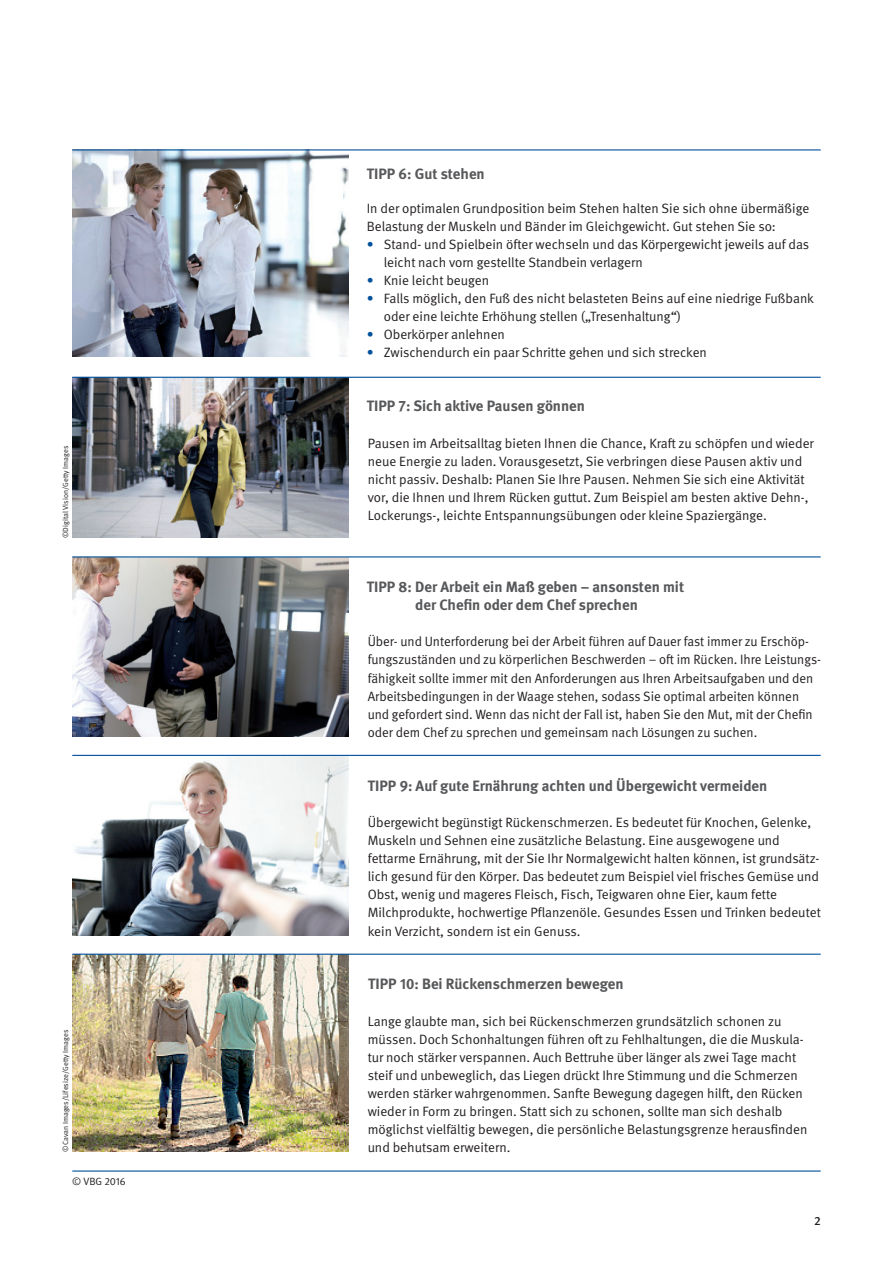
<style>
.page{position:relative;width:893px;height:1263px;background:#fff}
.page>*{position:absolute;margin:0;border:0;box-sizing:border-box;transform-origin:0 0}
.t1{font:700 15px/18px "DGUV Meta";color:#57585a;text-align:center}
.t2{font:13.5px/18px "DGUV Meta";color:#231f20}
.t3{font:500 12px "DGUV Meta";color:#231f20}
.t4{font:10.5px "DGUV Meta";color:#231f20}
.t5{font:7.5px "DGUV Meta";color:#231f20}
.s1{color:#01519b}
</style>
<div class="page">
<hr style="left:72px;top:1170px;width:749px;height:1px;background:#01519b">
<img style="left:72px;top:557px;width:276px;height:180px">
<img style="left:72px;top:378px;width:277px;height:160px">
<img style="left:72px;top:150px;width:277px;height:207px">
<img style="left:72px;top:756px;width:277px;height:179px">
<img style="left:72px;top:955px;width:277px;height:197px">
<hr style="left:72px;top:556px;width:749px;height:1px;background:#01519b">
<hr style="left:72px;top:149px;width:749px;height:1px;background:#01519b">
<hr style="left:72px;top:377px;width:749px;height:1px;background:#01519b">
<hr style="left:72px;top:755px;width:749px;height:1px;background:#01519b">
<hr style="left:72px;top:954px;width:749px;height:1px;background:#01519b">
<p class="t5" style="left:63px;top:538px;width:94px;rotate:-90deg">©Digital Vision/Getty Images</p>
<p class="t5" style="left:63px;top:1152px;width:124px;rotate:-90deg">© Cavan Images/Lifesize/Getty Images</p>
<p class="t4" style="left:72px;top:1177px;width:55px">© VBG 2016</p>
<p class="t1" style="left:367px;top:165px;width:119px">TIPP 6: Gut stehen</p>
<p class="t2" style="left:367px;top:200px;width:444px">In der optimalen Grundposition beim Stehen halten Sie sich ohne übermäßige<br>Belastung der Muskeln und Bänder im Gleichgewicht. Gut stehen Sie so:</p>
<p class="t2" style="left:384px;top:236px;width:427px;text-indent:-17px"><span class="s1">•</span> Stand- und Spielbein öfter wechseln und das Körpergewicht jeweils auf das leicht nach vorn gestellte Standbein verlagern</p>
<p class="t2" style="left:367px;top:272px;width:124px"><span class="s1">•</span> Knie leicht beugen</p>
<p class="t2" style="left:384px;top:290px;width:432px;text-indent:-17px"><span class="s1">•</span> Falls möglich, den Fuß des nicht belasteten Beins auf eine niedrige Fußbank oder eine leichte Erhöhung stellen („Tresenhaltung“)</p>
<p class="t2" style="left:367px;top:326px;width:140px"><span class="s1">•</span> Oberkörper anlehnen</p>
<p class="t2" style="left:367px;top:344px;width:342px"><span class="s1">•</span> Zwischendurch ein paar Schritte gehen und sich strecken</p>
<p class="t1" style="left:367px;top:398px;width:220px">TIPP 7: Sich aktive Pausen gönnen</p>
<p class="t2" style="left:368px;top:435px;width:448px">Pausen im Arbeitsalltag bieten Ihnen die Chance, Kraft zu schöpfen und wieder neue Energie zu laden. Vorausgesetzt, Sie verbringen diese Pausen aktiv und nicht passiv. Deshalb: Planen Sie Ihre Pausen. Nehmen Sie sich eine Aktivität vor, die Ihnen und Ihrem Rücken guttut. Zum Beispiel am besten aktive Dehn-, Lockerungs-, leichte Entspannungsübungen oder kleine Spaziergänge.</p>
<p class="t1" style="left:367px;top:579px;width:319px">TIPP 8: Der Arbeit ein Maß geben – ansonsten mit der Chefin oder dem Chef sprechen</p>
<p class="t2" style="left:368px;top:633px;width:455px">Über- und Unterforderung bei der Arbeit führen auf Dauer fast immer zu Erschöp&shy;fungszuständen und zu körperlichen Beschwerden – oft im Rücken. Ihre Leistungs&shy;fähigkeit sollte immer mit den Anforderungen aus Ihren Arbeitsaufgaben und den Arbeitsbedingungen in der Waage stehen, sodass Sie optimal arbeiten können und gefordert sind. Wenn das nicht der Fall ist, haben Sie den Mut, mit der Chefin oder dem Chef zu sprechen und gemeinsam nach Lösungen zu suchen.</p>
<p class="t1" style="left:368px;top:777px;width:401px">TIPP 9: Auf gute Ernährung achten und Übergewicht vermeiden</p>
<p class="t2" style="left:368px;top:814px;width:455px">Übergewicht begünstigt Rückenschmerzen. Es bedeutet für Knochen, Gelenke, Muskeln und Sehnen eine zusätzliche Belastung. Eine ausgewogene und fettarme Ernährung, mit der Sie Ihr Normalgewicht halten können, ist grundsätz&shy;lich gesund für den Körper. Das bedeutet zum Beispiel viel frisches Gemüse und Obst, wenig und mageres Fleisch, Fisch, Teigwaren ohne Eier, kaum fette Milchprodukte, hochwertige Pflanzenöle. Gesundes Essen und Trinken bedeutet kein Verzicht, sondern ist ein Genuss.</p>
<p class="t1" style="left:368px;top:976px;width:257px">TIPP 10: Bei Rückenschmerzen bewegen</p>
<p class="t2" style="left:368px;top:1013px;width:441px">Lange glaubte man, sich bei Rückenschmerzen grundsätzlich schonen zu müssen. Doch Schonhaltungen führen oft zu Fehlhaltungen, die die Muskula&shy;tur noch stärker verspannen. Auch Bettruhe über länger als zwei Tage macht steif und unbeweglich, das Liegen drückt Ihre Stimmung und die Schmerzen werden stärker wahrgenommen. Sanfte Bewegung dagegen hilft, den Rücken wieder in Form zu bringen. Statt sich zu schonen, sollte man sich deshalb möglichst vielfältig bewegen, die persönliche Belastungsgrenze herausfinden und behutsam erweitern.</p>
<p class="t3" style="left:814px;top:1216px;width:8px">2</p>
</div>
